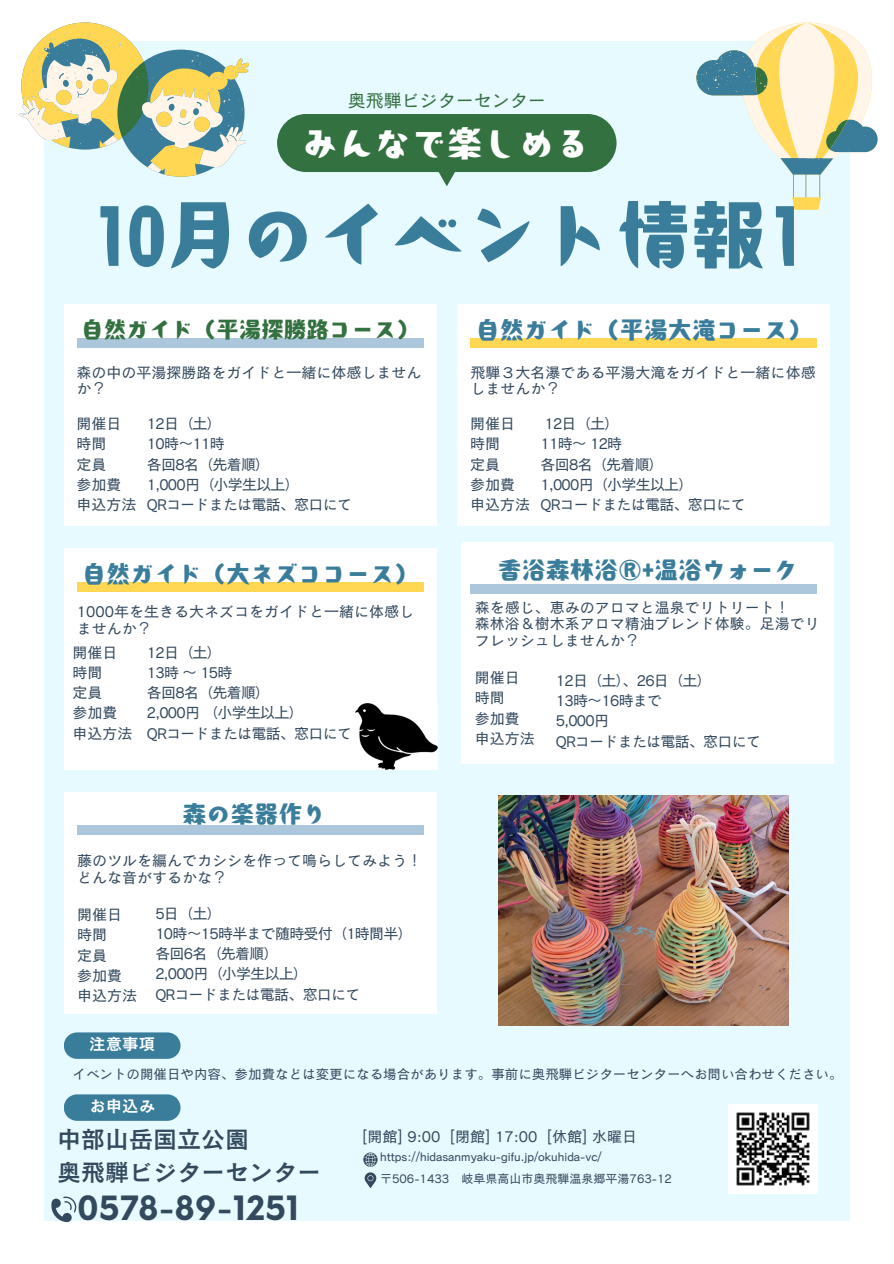
<style>
.page{position:relative;width:894px;height:1264px;background:#fff}
.page>*{position:absolute;margin:0;border:0;box-sizing:border-box;transform-origin:0 0}
.t1{font:75px "TT Akakane EB";color:#3a7d9b}
.t2{font:36px "TT Akakane EB";color:#fff}
.t3{font:700 32.7px "Now";color:#33495e}
.t4{font:24px "TT Akakane EB";color:#3a7d9b}
.t5{font:24px/32.7px "Canva Cezanne Pro N DB";color:#33495e}
.t6{font:22.5px "TT Akakane EB";color:#347141}
.t7{font:18px "Canva Cezanne Pro N M";color:#347141}
.t8{font:16.5px "Canva Cezanne Pro N DB";color:#fff}
.t9{font:15px/20.2px "Canva Cezanne Pro N M";color:#33495e}
.t10{font:15px/20.2px "Canva Cezanne Pro N M";letter-spacing:-.05em;color:#33495e}
.t11{font:13.5px "Canva Cezanne Pro N M";color:#33495e}
.t12{font:12px "Canva Cezanne Pro N M";color:#33495e}
</style>
<div class="page">
<div style="left:44px;top:42px;width:805px;height:1179px;background:#e7faff"></div>
<svg style="left:51px;top:1196px;width:25px;height:26px"></svg>
<svg style="left:363px;top:1152px;width:14px;height:14px"></svg>
<svg style="left:364px;top:1172px;width:12px;height:15px"></svg>
<svg style="left:696px;top:22px;width:181px;height:187px"></svg>
<svg style="left:19px;top:22px;width:231px;height:155px"></svg>
<div style="left:277px;top:114px;width:339px;height:58px;background:#347141;border-radius:29px"></div>
<svg style="left:438px;top:172px;width:17px;height:14px"></svg>
<div style="left:64px;top:304px;width:372px;height:221px;background:#fff"></div>
<div style="left:77px;top:338px;width:346px;height:9px;background:#acc7db"></div>
<svg style="left:64px;top:1094px;width:116px;height:26px;background:#4383a0"></svg>
<div style="left:457px;top:304px;width:372px;height:221px;background:#fff"></div>
<div style="left:470px;top:338px;width:346px;height:9px;background:#ffd753"></div>
<div style="left:64px;top:548px;width:372px;height:221px;background:#fff"></div>
<div style="left:77px;top:582px;width:346px;height:9px;background:#ffd753"></div>
<div style="left:461px;top:542px;width:372px;height:221px;background:#fff"></div>
<div style="left:64px;top:792px;width:372px;height:221px;background:#fff"></div>
<div style="left:77px;top:825px;width:346px;height:9px;background:#acc7db"></div>
<svg style="left:64px;top:1032px;width:116px;height:26px;background:#4383a0"></svg>
<img style="left:728px;top:1104px;width:89px;height:89px">
<img style="left:355px;top:703px;width:82px;height:66px">
<img style="left:498px;top:795px;width:290px;height:230px">
<div style="left:470px;top:584px;width:347px;height:9px;background:#acc7db"></div>
<h6 class="t7" style="left:347px;top:91px;width:200px">奥飛騨ビジターセンター</h6>
<h6 class="t2" style="left:302px;top:125px;width:290px">みんなで楽しめる</h6>
<h6 class="t1" style="left:90px;top:197px;width:714px">10月のイベント情報1</h6>
<p class="t6" style="left:81px;top:319px;width:339px">自然ガイド（平湯探勝路コース）</p>
<h6 class="t9" style="left:76px;top:363px;width:346px;line-height:16.8px">森の中の平湯探勝路をガイドと一緒に体感しませんか？</h6>
<h5 class="t9" style="left:77px;top:413px;width:46px">開催日時間定員参加費</h5>
<p class="t9" style="left:77px;top:494px;width:61px">申込方法</p>
<h3 class="t9" style="left:147px;top:413px;width:76px">12日（土）</h3>
<h6 class="t10" style="left:147px;top:433px;width:206px">10時～11時<br>各回8名（先着順）<br>1,000円（小学生以上）<br>QRコードまたは電話、窓口にて</h6>
<h6 class="t4" style="left:82px;top:562px;width:337px">自然ガイド（大ネズココース）</h6>
<h3 class="t9" style="left:77px;top:603px;width:339px;line-height:16.8px">1000年を生きる大ネズコをガイドと一緒に体感しませんか？</h3>
<p class="t9" style="left:72px;top:641px;width:46px">開催日時間定員参加費</p>
<h5 class="t9" style="left:72px;top:722px;width:61px">申込方法</h5>
<p class="t10" style="left:147px;top:641px;width:206px">12日（土）<br>13時～ 15時<br>各回8名（先着順）<br>2,000円（小学生以上）<br>QRコードまたは電話、窓口にて</p>
<h6 class="t4" style="left:182px;top:801px;width:145px">森の楽器作り</h6>
<p class="t9" style="left:77px;top:852px;width:346px;line-height:16.8px">藤のツルを編んでカシシを作って鳴らしてみよう！どんな音がするかな？</p>
<h5 class="t9" style="left:77px;top:904px;width:46px">開催日時間定員参加費</h5>
<p class="t9" style="left:77px;top:985px;width:61px">申込方法</p>
<h6 class="t9" style="left:155px;top:902px;width:68px">5日（土）</h6>
<p class="t10" style="left:155px;top:923px;width:259px">10時～ 15時半まで随時受付（1時間半）各回6名（先着順）<br>2,000円（小学生以上）<br>QRコードまたは電話、窓口にて</p>
<h4 class="t8" style="left:89px;top:1035px;width:67px">注意事項</h4>
<h6 class="t4" style="left:475px;top:318px;width:337px">自然ガイド（平湯大滝コース）</h6>
<h6 class="t9" style="left:470px;top:363px;width:346px;line-height:16.8px">飛騨３大名瀑である平湯大滝をガイドと一緒に体感しませんか？</h6>
<p class="t9" style="left:470px;top:413px;width:46px">開催日時間定員参加費</p>
<p class="t9" style="left:470px;top:494px;width:61px">申込方法</p>
<h3 class="t10" style="left:540px;top:413px;width:206px">12日（土）<br>11時～ 12時<br>各回8名（先着順）<br>1,000円（小学生以上）<br>QRコードまたは電話、窓口にて</h3>
<p class="t4" style="left:498px;top:557px;width:301px">香浴森林浴®+温浴ウォーク</p>
<p class="t9" style="left:474px;top:598px;width:346px;line-height:16.8px">森を感じ、恵みのアロマと温泉でリトリート！<br>森林浴＆樹木系アロマ精油ブレンド体験。足湯でリフレッシュしませんか？</p>
<h4 class="t9" style="left:555px;top:670px;width:157px">12日（土）、26日（土）</h4>
<h3 class="t10" style="left:555px;top:690px;width:206px">13時～16時まで<br>5,000円<br>QRコードまたは電話、窓口にて</h3>
<h6 class="t9" style="left:474px;top:667px;width:46px">開催日時間参加費</h6>
<p class="t9" style="left:474px;top:728px;width:61px">申込方法</p>
<h3 class="t11" style="left:72px;top:1067px;width:771px">イベントの開催日や内容、参加費などは変更になる場合があります。事前に奥飛騨ビジターセンターへお問い合わせください。</h3>
<p class="t8" style="left:89px;top:1097px;width:67px">お申込み</p>
<h1 class="t5" style="left:57px;top:1122px;width:265px">中部山岳国立公園<br>奥飛騨ビジターセンター</h1>
<h2 class="t3" style="left:77px;top:1190px;width:224px">0578-89-1251</h2>
<p class="t9" style="left:362px;top:1126px;width:270px">[開館] 9:00 [閉館] 17:00 [休館] 水曜日</p>
<h3 class="t12" style="left:380px;top:1172px;width:293px">〒506-1433 岐阜県高山市奥飛騨温泉郷平湯763-12</h3>
<p class="t12" style="left:380px;top:1150px;width:223px">https://hidasanmyaku-gifu.jp/okuhida-vc/</p>
</div>
